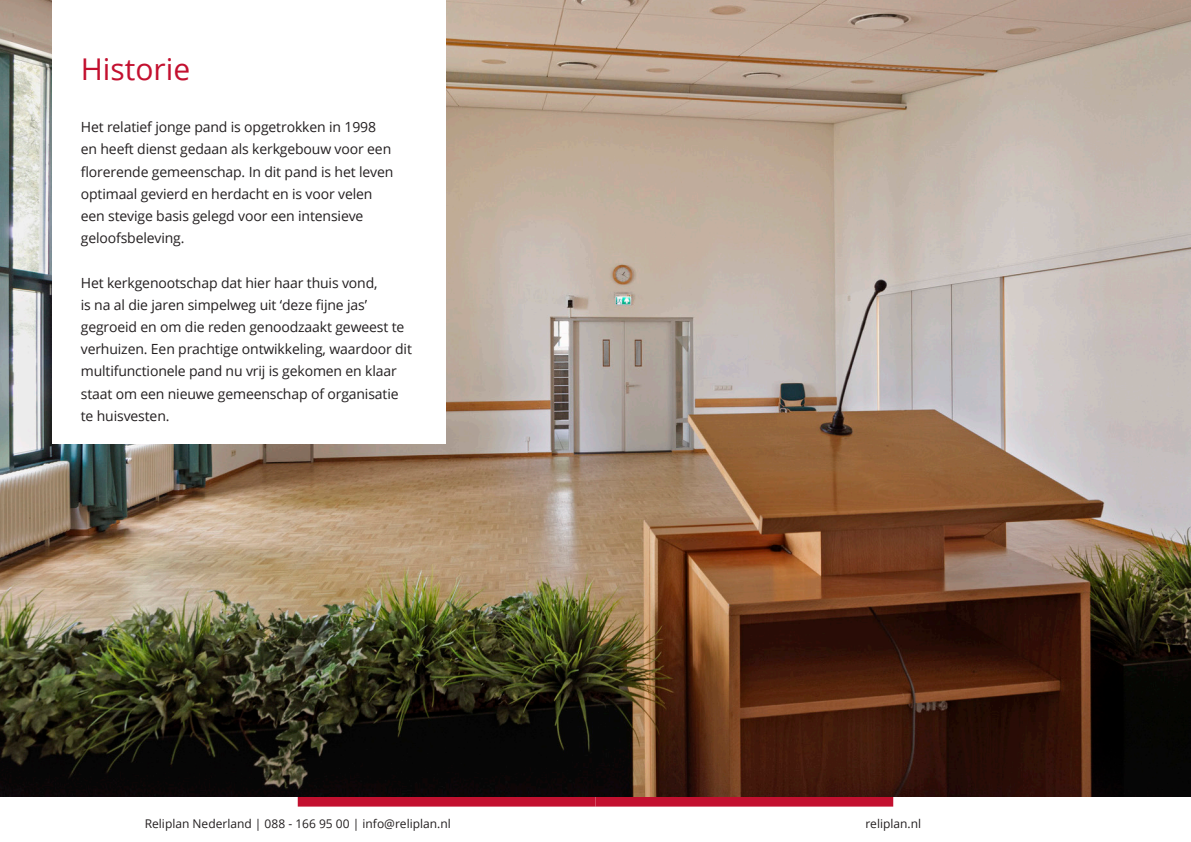
<style>
.page{position:relative;width:1191px;height:842px;background:#fff}
.page>*{position:absolute;margin:0;border:0;box-sizing:border-box;transform-origin:0 0}
.t1{font:30px "Open Sans";color:#c3102f}
.t2{font:14px/22.2px "Open Sans";letter-spacing:-.01em;color:#231f20}
.t3{font:12px "Open Sans";color:#231f20}
</style>
<div class="page">
<div style="left:298px;top:796px;width:297px;height:10px;background:#c3102f"></div>
<div style="left:595px;top:796px;width:298px;height:10px;background:#c3102f"></div>
<img style="left:0;top:0;width:1191px;height:796px">
<div style="left:52px;top:0;width:393px;height:443px;background:#fff"></div>
<p class="t1" style="left:81px;top:49px;width:111px">Historie</p>
<p class="t2" style="left:81px;top:116px;width:314px">Het relatief jonge pand is opgetrokken in 1998 en heeft dienst gedaan als kerkgebouw voor een florerende gemeenschap. In dit pand is het leven optimaal gevierd en herdacht en is voor velen een stevige basis gelegd voor een intensieve geloofsbeleving.</p>
<p class="t2" style="left:81px;top:271px;width:333px">Het kerkgenootschap dat hier haar thuis vond,<br>is na al die jaren simpelweg uit ‘deze fijne jas’ gegroeid en om die reden genoodzaakt geweest te verhuizen. Een prachtige ontwikkeling, waardoor dit multifunctionele pand nu vrij is gekomen en klaar staat om een nieuwe gemeenschap of organisatie te huisvesten.</p>
<p class="t3" style="left:145px;top:815px;width:307px">Reliplan Nederland | 088 - 166 95 00 | info@reliplan.nl</p>
<p class="t3" style="left:865px;top:815px;width:57px">reliplan.nl</p>
</div>
